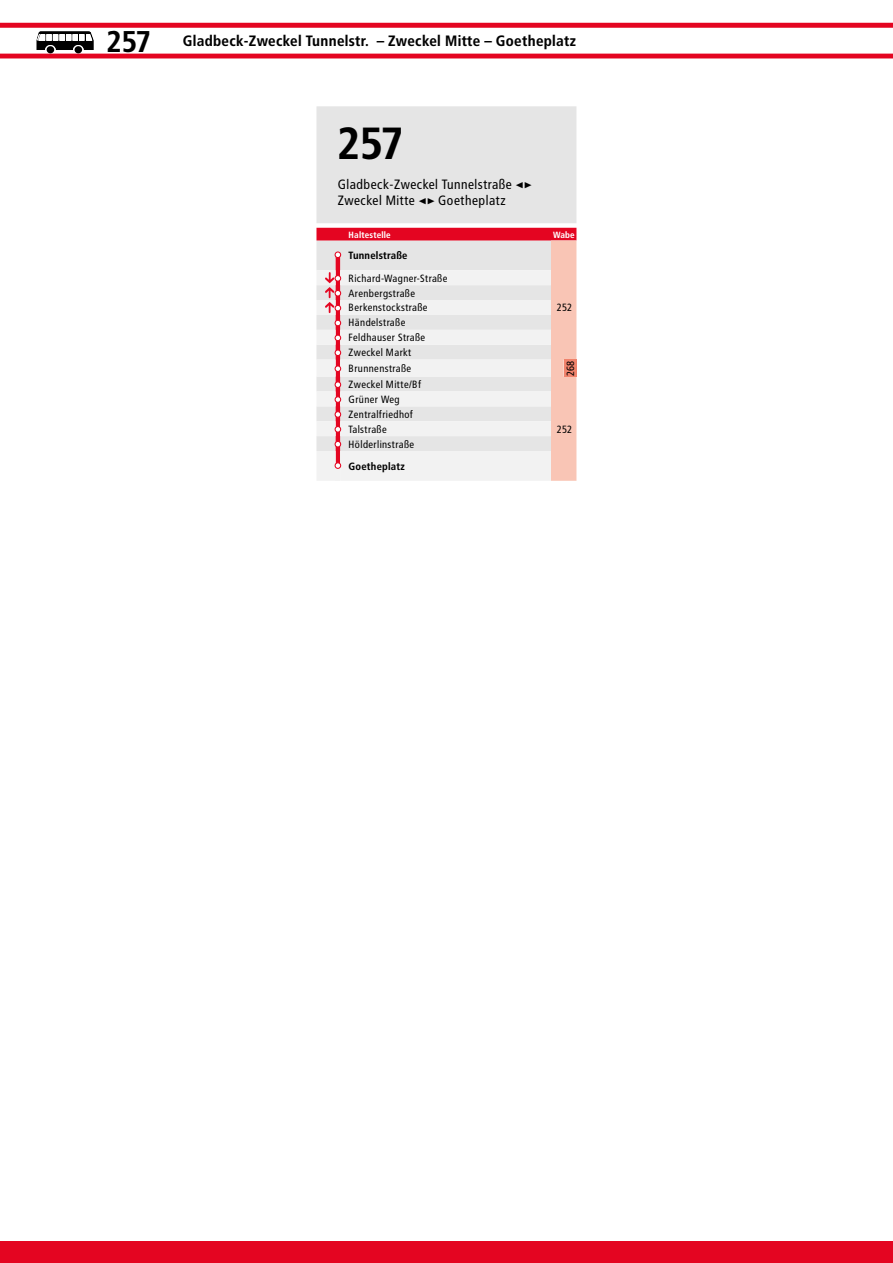
<style>
.page{position:relative;width:893px;height:1263px;background:#fff}
.page>*{position:absolute;margin:0;border:0;box-sizing:border-box;transform-origin:0 0}
.t1{font:700 45px "Transit";color:#000}
.t2{font:700 15px "Transit";color:#000}
.t3{font:13.5px/16.2px "Transit";color:#000}
.t4{font:10.5px/14.9px "Transit";color:#000}
.t5{font:700 10.5px "Transit";color:#000}
.t6{font:700 9px "Transit";color:#fff}
.s1{font-size:30px}
.s2{font-weight:900}
</style>
<div class="page">
<svg style="left:0;top:23px;width:893px;height:35px"></svg>
<div style="left:75px;top:46px;width:7px;height:7px;background:#000;border-radius:50%"></div>
<div style="left:47px;top:46px;width:7px;height:7px;background:#000;border-radius:50%"></div>
<div style="left:316px;top:106px;width:260px;height:122px;background:#e5e5e5"></div>
<svg style="left:316px;top:228px;width:260px;height:253px"></svg>
<div style="left:335px;top:462px;width:6px;height:7px;border:1px solid #e40521;border-radius:50%"></div>
<div style="left:0;top:1242px;width:893px;height:21px;background:#e40521"></div>
<h2 class="t2" style="left:107px;top:32px;width:471px"><span class="s1">257</span> Gladbeck-Zweckel Tunnelstr. – Zweckel Mitte – Goetheplatz</h2>
<h1 class="t1" style="left:338px;top:117px;width:68px">257</h1>
<p class="t3" style="left:338px;top:176px;width:196px">Gladbeck-Zweckel Tunnelstraße <span class="s2">&lt;&gt;<br></span>Zweckel Mitte <span class="s2">&lt;&gt;</span> Goetheplatz</p>
<p class="t6" style="left:349px;top:229px;width:44px">Haltestelle</p>
<p class="t6" style="left:553px;top:229px;width:23px">Wabe</p>
<p class="t5" style="left:349px;top:249px;width:61px">Tunnelstraße</p>
<p class="t4" style="left:349px;top:271px;width:101px">Richard-Wagner-Straße<br>Arenbergstraße<br>Berkenstockstraße<br>Händelstraße<br>Feldhauser Straße<br>Zweckel Markt</p>
<p class="t4" style="left:349px;top:361px;width:65px">Brunnenstraße</p>
<p class="t4" style="left:563px;top:376px;width:17px;rotate:-90deg">268</p>
<p class="t4" style="left:349px;top:377px;width:74px">Zweckel Mitte/Bf</p>
<p class="t4" style="left:557px;top:422px;width:17px">252</p>
<p class="t4" style="left:557px;top:300px;width:17px">252</p>
<p class="t4" style="left:349px;top:392px;width:67px">Grüner Weg<br>Zentralfriedhof<br>Talstraße<br>Hölderlinstraße</p>
<p class="t5" style="left:349px;top:460px;width:58px">Goetheplatz</p>
</div>
